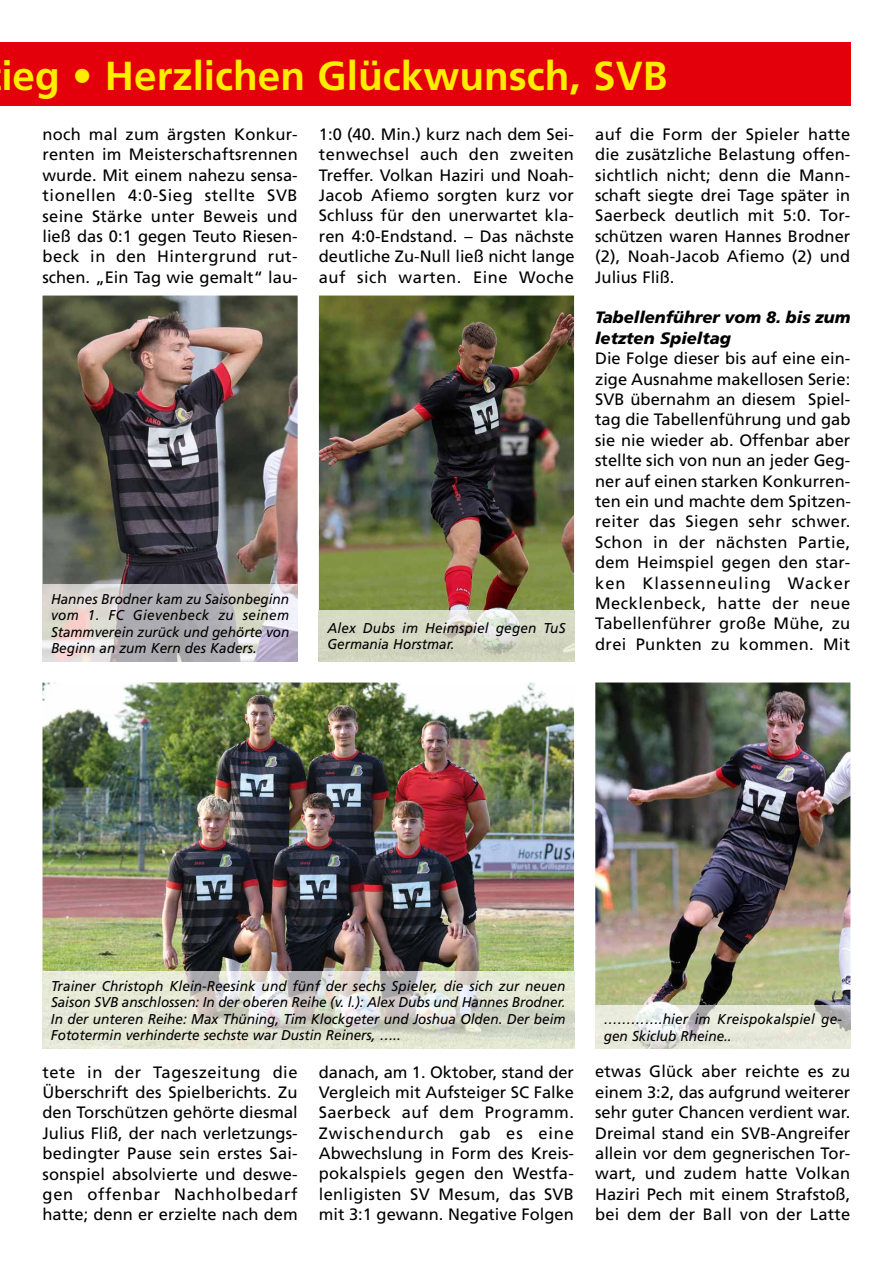
<style>
.page{position:relative;width:893px;height:1263px;background:#fff}
.page>*{position:absolute;margin:0;border:0;box-sizing:border-box;transform-origin:0 0}
.t1{font:700 40.5px "Frutiger LT Std";color:#ffed00}
.t2{font:16.5px/20.4px "Frutiger LT Std";letter-spacing:.01em;color:#000;text-align:justify}
.t3{font:italic 900 16.5px/20.4px "Frutiger LT Std";color:#000}
.t4{font:italic 14.25px/16.5px "Frutiger LT Std";color:#000;scale:.95 1}
</style>
<div class="page">
<div style="left:0;top:43px;width:850px;height:63px;background:#e3000b"></div>
<img style="left:43px;top:296px;width:255px;height:289px">
<img style="left:319px;top:296px;width:255px;height:314px">
<img style="left:43px;top:682px;width:531px;height:290px">
<img style="left:595px;top:682px;width:255px;height:324px">
<img style="left:595px;top:1006px;width:255px;height:42px">
<img style="left:43px;top:585px;width:255px;height:76px">
<img style="left:319px;top:610px;width:255px;height:51px">
<img style="left:42px;top:972px;width:532px;height:76px">
<h1 class="t1" style="left:1px;top:52px;width:668px">ieg • Herzlichen Glückwunsch, SVB</h1>
<p class="t2" style="left:42px;top:124px;width:257px">noch mal zum ärgsten Konkur&shy;renten im Meisterschaftsrennen wurde. Mit einem nahezu sensa&shy;tionellen 4:0-Sieg stellte SVB seine Stärke unter Beweis und ließ das 0:1 gegen Teuto Riesen&shy;beck in den Hintergrund rut&shy;schen. „Ein Tag wie gemalt“ lau-</p>
<p class="t4" style="left:51px;top:590px;width:253px;text-align:justify">Hannes Brodner kam zu Saisonbeginn vom 1. FC Gievenbeck zu seinem Stammverein zurück und gehörte von Beginn an zum Kern des Kaders.</p>
<p class="t2" style="left:319px;top:124px;width:257px">1:0 (40. Min.) kurz nach dem Sei&shy;tenwechsel auch den zweiten Treffer. Volkan Haziri und Noah-Jacob Afiemo sorgten kurz vor Schluss für den unerwartet kla&shy;ren 4:0-Endstand. – Das nächste deutliche Zu-Null ließ nicht lange auf sich warten. Eine Woche</p>
<p class="t4" style="left:327px;top:620px;width:252px">Alex Dubs im Heimspiel gegen TuS<br>Germania Horstmar.</p>
<p class="t2" style="left:595px;top:124px;width:257px">auf die Form der Spieler hatte die zusätzliche Belastung offen&shy;sichtlich nicht; denn die Mann&shy;schaft siegte drei Tage später in Saerbeck deutlich mit 5:0. Tor&shy;schützen waren Hannes Brodner (2), Noah-Jacob Afiemo (2) und Julius Fliß.</p>
<p class="t3" style="left:595px;top:307px;width:257px">Tabellenführer vom 8. bis zum letzten Spieltag</p>
<p class="t2" style="left:595px;top:348px;width:257px">Die Folge dieser bis auf eine ein&shy;zige Ausnahme makellosen Serie:<br>SVB übernahm an diesem Spiel&shy;tag die Tabellenführung und gab sie nie wieder ab. Offenbar aber stellte sich von nun an jeder Geg&shy;ner auf einen starken Konkurren&shy;ten ein und machte dem Spitzen&shy;reiter das Siegen sehr schwer.<br>Schon in der nächsten Partie, dem Heimspiel gegen den star&shy;ken Klassenneuling Wacker Mecklenbeck, hatte der neue Tabellenführer große Mühe, zu drei Punkten zu kommen. Mit</p>
<p class="t4" style="left:51px;top:977px;width:543px;text-align:justify">Trainer Christoph Klein-Reesink und fünf der sechs Spieler, die sich zur neuen Saison SVB anschlossen: In der oberen Reihe (v. l.): Alex Dubs und Hannes Brodner.<br>In der unteren Reihe: Max Thüning, Tim Klockgeter und Joshua Olden. Der beim Fototermin verhinderte sechste war Dustin Reiners, …..</p>
<p class="t2" style="left:43px;top:1062px;width:257px">tete in der Tageszeitung die Überschrift des Spielberichts. Zu den Torschützen gehörte diesmal Julius Fliß, der nach verletzungs&shy;bedingter Pause sein erstes Sai&shy;sonspiel absolvierte und deswe&shy;gen offenbar Nachholbedarf hatte; denn er erzielte nach dem</p>
<p class="t2" style="left:319px;top:1062px;width:257px">danach, am 1. Oktober, stand der Vergleich mit Aufsteiger SC Falke Saerbeck auf dem Programm.<br>Zwischendurch gab es eine Abwechslung in Form des Kreis&shy;pokalspiels gegen den Westfa&shy;lenligisten SV Mesum, das SVB mit 3:1 gewann. Negative Folgen</p>
<p class="t4" style="left:604px;top:1011px;width:252px">………….hier im Kreispokalspiel ge&shy;gen Skiclub Rheine..</p>
<p class="t2" style="left:595px;top:1061px;width:257px">etwas Glück aber reichte es zu einem 3:2, das aufgrund weiterer sehr guter Chancen verdient war.<br>Dreimal stand ein SVB-Angreifer allein vor dem gegnerischen Tor&shy;wart, und zudem hatte Volkan Haziri Pech mit einem Strafstoß, bei dem der Ball von der Latte</p>
</div>
